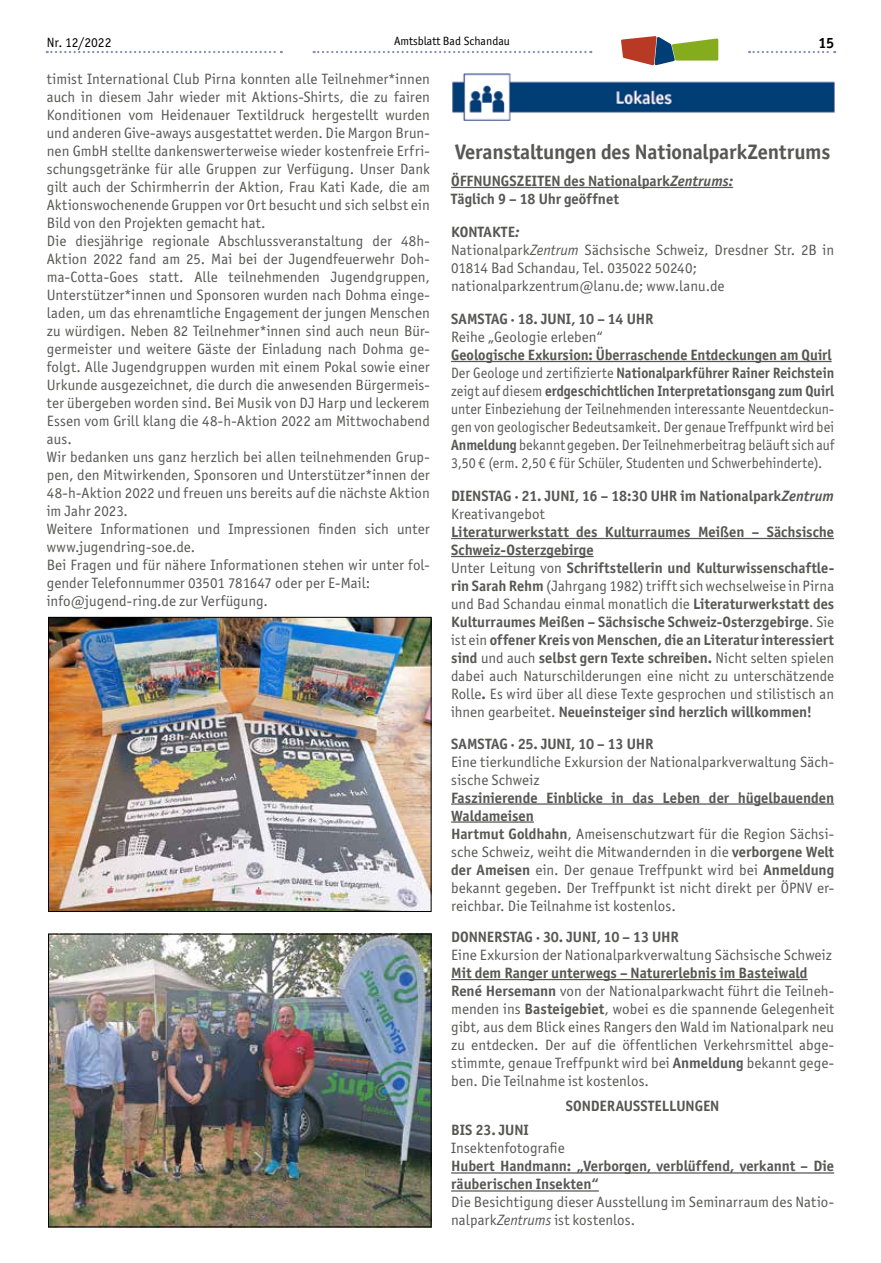
<style>
.page{position:relative;width:881px;height:1263px;background:#fff}
.page>*{position:absolute;margin:0;border:0;box-sizing:border-box;transform-origin:0 0}
.t1{font:700 21px "Officina San ITC";letter-spacing:-.01em;color:#575756}
.t2{font:15px/18px "Officina San ITC";letter-spacing:.005em;color:#575756}
.t3{font:700 15px/18px "Officina San ITC";color:#575756}
.t4{font:15px/18px "Officina San ITC";letter-spacing:.005em;color:#575756;scale:.93 1}
.t5{font:700 15px "Officina San ITC";color:#000}
.t6{font:13.5px "Officina San ITC";color:#000}
.t7{font:12px "Officina San ITC";color:#000}
.s1{font-style:italic}
.s2{font-weight:700}
.s3{font-weight:700;font-style:italic}
.s4{font-weight:400}
</style>
<div class="page">
<svg style="left:313px;top:51px;width:278px;height:2px"></svg>
<svg style="left:47px;top:51px;width:235px;height:2px"></svg>
<svg style="left:748px;top:51px;width:86px;height:2px"></svg>
<svg style="left:621px;top:36px;width:97px;height:29px"></svg>
<hr style="left:451px;top:187px;width:219px;height:1px;background:#575756">
<hr style="left:670px;top:187px;width:62px;height:1px;background:#575756">
<hr style="left:451px;top:361px;width:380px;height:1px;background:#575756">
<hr style="left:451px;top:538px;width:382px;height:1px;background:#575756">
<hr style="left:451px;top:556px;width:142px;height:1px;background:#575756">
<hr style="left:451px;top:803px;width:382px;height:2px;background:#575756">
<hr style="left:451px;top:821px;width:82px;height:2px;background:#575756">
<hr style="left:451px;top:979px;width:356px;height:1px;background:#575756">
<hr style="left:451px;top:1172px;width:382px;height:1px;background:#575756">
<hr style="left:451px;top:1190px;width:147px;height:1px;background:#575756">
<img style="left:452px;top:73px;width:381px;height:48px">
<img style="left:50px;top:619px;width:379px;height:291px">
<div style="left:48px;top:617px;width:383px;height:295px;border:1px solid #000"></div>
<img style="left:50px;top:936px;width:379px;height:289px">
<div style="left:48px;top:934px;width:383px;height:293px;border:1px solid #000"></div>
<p class="t6" style="left:47px;top:34px;width:66px">Nr. 12/2022</p>
<p class="t7" style="left:394px;top:34px;width:117px">Amtsblatt Bad Schandau</p>
<p class="t5" style="left:818px;top:34px;width:17px">15</p>
<p class="t2" style="left:47px;top:70px;width:384px">timist International Club Pirna konnten alle Teilnehmer*innen auch in diesem Jahr wieder mit Aktions-Shirts, die zu fairen Konditionen vom Heidenauer Textildruck hergestellt wurden und anderen Give-aways ausgestattet werden. Die Margon Brun&shy;nen GmbH stellte dankenswerterweise wieder kostenfreie Erfri&shy;schungsgetränke für alle Gruppen zur Verfügung. Unser Dank gilt auch der Schirmherrin der Aktion, Frau Kati Kade, die am Aktionswochenende Gruppen vor Ort besucht und sich selbst ein Bild von den Projekten gemacht hat.<br>Die diesjährige regionale Abschlussveranstaltung der 48h-Aktion 2022 fand am 25. Mai bei der Jugendfeuerwehr Doh&shy;ma-Cotta-Goes statt. Alle teilnehmenden Jugendgruppen, Unterstützer*innen und Sponsoren wurden nach Dohma einge&shy;laden, um das ehrenamtliche Engagement der jungen Menschen zu würdigen. Neben 82 Teilnehmer*innen sind auch neun Bür&shy;germeister und weitere Gäste der Einladung nach Dohma ge&shy;folgt. Alle Jugendgruppen wurden mit einem Pokal sowie einer Urkunde ausgezeichnet, die durch die anwesenden Bürgermeis&shy;ter übergeben worden sind. Bei Musik von DJ Harp und leckerem Essen vom Grill klang die 48-h-Aktion 2022 am Mittwochabend aus.<br>Wir bedanken uns ganz herzlich bei allen teilnehmenden Grup&shy;pen, den Mitwirkenden, Sponsoren und Unterstützer*innen der 48-h-Aktion 2022 und freuen uns bereits auf die nächste Aktion im Jahr 2023.<br>Weitere Informationen und Impressionen finden sich unter www.jugendring-soe.de.<br>Bei Fragen und für nähere Informationen stehen wir unter fol&shy;gender Telefonnummer 03501 781647 oder per E-Mail: info@jugend-ring.de zur Verfügung.</p>
<h1 class="t1" style="left:455px;top:139px;width:376px">Veranstaltungen des NationalparkZentrums</h1>
<p class="t3" style="left:451px;top:172px;width:283px">ÖFFNUNGSZEITEN des Nationalpark<span class="s1">Zentrums:<br></span>Täglich 9 – 18 Uhr geöffnet</p>
<p class="t2" style="left:451px;top:223px;width:384px"><span class="s2">KONTAKTE</span><span class="s3">:<br></span>Nationalpark<span class="s1">Zentrum</span> Sächsische Schweiz, Dresdner Str. 2B in 01814 Bad Schandau, Tel. 035022 50240; nationalparkzentrum@lanu.de; www.lanu.de</p>
<p class="t3" style="left:451px;top:310px;width:204px">SAMSTAG · 18. JUNI, 10 – 14 UHR</p>
<p class="t2" style="left:451px;top:328px;width:153px">Reihe „Geologie erleben“</p>
<p class="t4" style="left:451px;top:346px;width:413px"><span class="s2">Geologische Exkursion: Überraschende Entdeckungen am Quirl </span>Der Geologe und zertifizierte <span class="s2">Nationalparkführer Rainer Reichstein </span>zeigt auf diesem <span class="s2">erdgeschichtlichen Interpretationsgang zum Quirl </span>unter Einbeziehung der Teilnehmenden interessante Neuentdeckun&shy;gen von geologischer Bedeutsamkeit. Der genaue Treffpunkt wird bei <span class="s2">Anmeldung</span> bekannt gegeben. Der Teilnehmerbeitrag beläuft sich auf 3,50 € (erm. 2,50 € für Schüler, Studenten und Schwerbehinderte).</p>
<p class="t3" style="left:451px;top:487px;width:384px">DIENSTAG · 21. JUNI, 16 – 18:30 UHR im Nationalpark<span class="s1">Zentrum<br></span><span class="s4">Kreativangebot</span></p>
<p class="t3" style="left:451px;top:523px;width:384px">Literaturwerkstatt des Kulturraumes Meißen – Sächsische Schweiz-Osterzgebirge<br><span class="s4">Unter Leitung von</span> Schriftstellerin und Kulturwissenschaftle&shy;rin Sarah Rehm <span class="s4">(Jahrgang 1982) trifft sich wechselweise in Pirna und Bad Schandau einmal monatlich die</span> Literaturwerkstatt des Kulturraumes Meißen – Sächsische Schweiz-Osterzgebirge<span class="s4">. Sie ist ein</span> offener Kreis von Menschen, die an Literatur interessiert sind <span class="s4">und auch</span> selbst gern Texte schreiben. <span class="s4">Nicht selten spielen dabei auch Naturschilderungen eine nicht zu unterschätzende Rolle</span>. <span class="s4">Es wird über all diese Texte gesprochen und stilistisch an ihnen gearbeitet.</span> Neueinsteiger sind herzlich willkommen!</p>
<p class="t3" style="left:451px;top:734px;width:204px">SAMSTAG · 25. JUNI, 10 – 13 UHR</p>
<p class="t2" style="left:451px;top:752px;width:384px">Eine tierkundliche Exkursion der Nationalparkverwaltung Säch&shy;sische Schweiz</p>
<p class="t2" style="left:451px;top:788px;width:384px"><span class="s2">Faszinierende Einblicke in das Leben der hügelbauenden Waldameisen<br>Hartmut Goldhahn</span>, Ameisenschutzwart für die Region Sächsi&shy;sche Schweiz, weiht die Mitwandernden in die <span class="s2">verborgene Welt der Ameisen</span> ein. Der genaue Treffpunkt wird bei <span class="s2">Anmeldung </span>bekannt gegeben. Der Treffpunkt ist nicht direkt per ÖPNV er&shy;reichbar. Die Teilnahme ist kostenlos.</p>
<p class="t3" style="left:451px;top:928px;width:229px">DONNERSTAG · 30. JUNI, 10 – 13 UHR</p>
<p class="t2" style="left:451px;top:946px;width:382px">Eine Exkursion der Nationalparkverwaltung Sächsische Schweiz</p>
<p class="t2" style="left:451px;top:964px;width:384px"><span class="s2">Mit dem Ranger unterwegs – Naturerlebnis im Basteiwald René Hersemann</span> von der Nationalparkwacht führt die Teilneh&shy;menden ins <span class="s2">Basteigebiet</span>, wobei es die spannende Gelegenheit gibt, aus dem Blick eines Rangers den Wald im Nationalpark neu zu entdecken. Der auf die öffentlichen Verkehrsmittel abge&shy;stimmte, genaue Treffpunkt wird bei <span class="s2">Anmeldung</span> bekannt gege&shy;ben. Die Teilnahme ist kostenlos.</p>
<p class="t3" style="left:565px;top:1097px;width:155px">SONDERAUSSTELLUNGEN</p>
<p class="t3" style="left:451px;top:1121px;width:79px">BIS 23. JUNI</p>
<p class="t2" style="left:451px;top:1139px;width:115px">Insektenfotografie</p>
<p class="t3" style="left:451px;top:1157px;width:384px">Hubert Handmann: „Verborgen, verblüffend, verkannt – Die räuberischen Insekten“</p>
<p class="t2" style="left:451px;top:1193px;width:384px">Die Besichtigung dieser Ausstellung im Seminarraum des Natio&shy;nalpark<span class="s1">Zentrums</span> ist kostenlos.</p>
</div>
